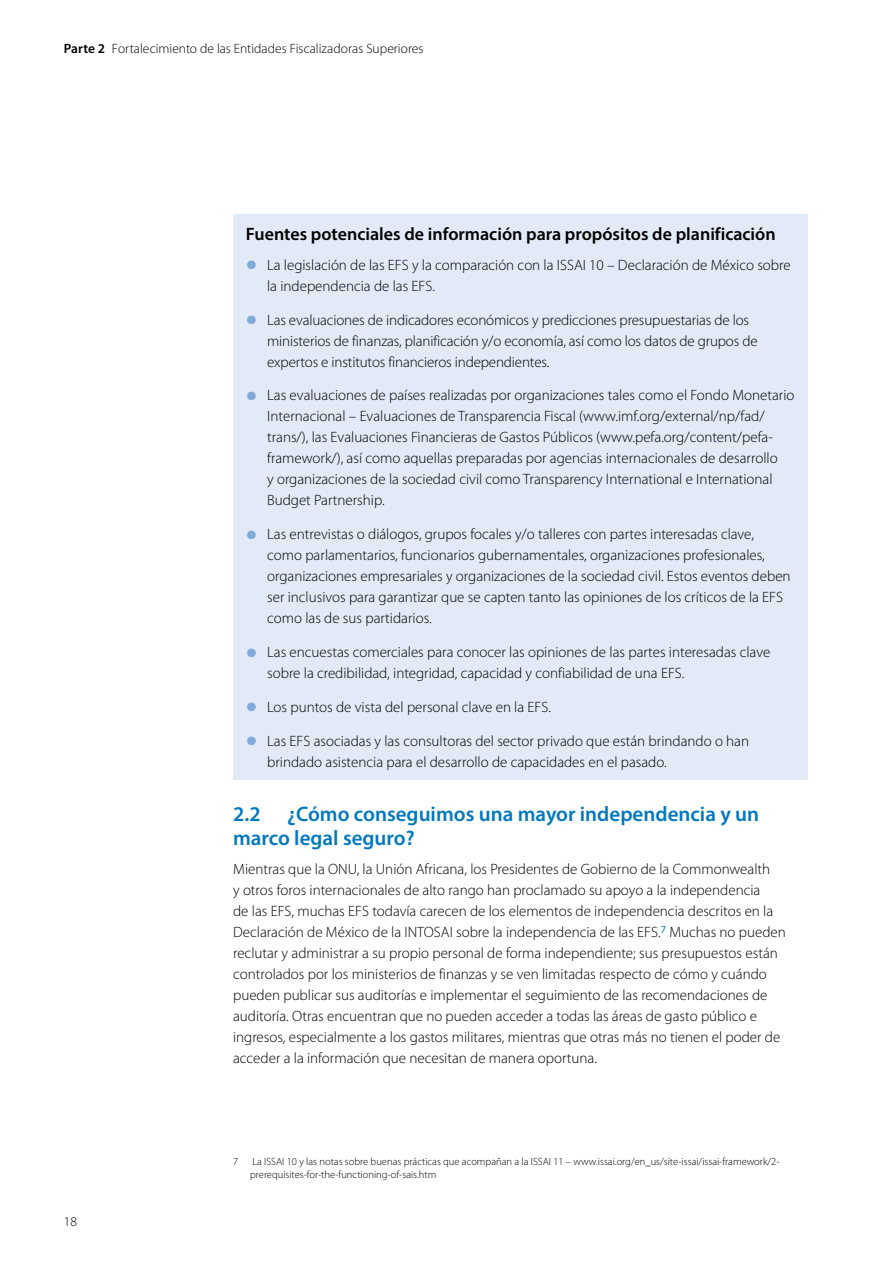
<style>
.page{position:relative;width:893px;height:1263px;background:#fff}
.page>*{position:absolute;margin:0;border:0;box-sizing:border-box;transform-origin:0 0}
.Head_2{font:600 21px/24px "Myriad Pro";color:#0078bf}
.Head_3{font:600 18px "Myriad Pro";color:#000}
.Body_Text{font:300 15px/21px "Myriad Pro";color:#000}
.t1{font:300 13.5px "Myriad Pro";color:#000}
.footnotes{font:300 10.5px/12.8px "Myriad Pro";color:#000}
.s1{font-weight:600}
.s2{font-stretch:condensed;font-size:48px;color:#81a9da}
</style>
<div class="page">
<div style="left:233px;top:214px;width:575px;height:565px;background:#e2e9f7"></div>
<p class="t1" style="left:64px;top:41px;width:361px"><span class="s1">Parte 2</span> Fortalecimiento de las Entidades Fiscalizadoras Superiores</p>
<p class="Head_3" style="left:246px;top:223px;width:531px">Fuentes potenciales de información para propósitos de planificación</p>
<p class="Body_Text" style="left:267px;top:255px;width:525px;text-indent:-21px"><span class="s2">•</span> La legislación de las EFS y la comparación con la ISSAI 10 – Declaración de México sobre la independencia de las EFS.</p>
<p class="Body_Text" style="left:267px;top:309px;width:492px;text-indent:-21px"><span class="s2">•</span> Las evaluaciones de indicadores económicos y predicciones presupuestarias de los ministerios de finanzas, planificación y/o economía, así como los datos de grupos de expertos e institutos financieros independientes.</p>
<p class="Body_Text" style="left:267px;top:385px;width:529px;text-indent:-21px"><span class="s2">•</span> Las evaluaciones de países realizadas por organizaciones tales como el Fondo Monetario Internacional – Evaluaciones de Transparencia Fiscal (www.imf.org/external/np/fad/ trans/), las Evaluaciones Financieras de Gastos Públicos (www.pefa.org/content/pefa&shy;framework/), así como aquellas preparadas por agencias internacionales de desarrollo<br>y organizaciones de la sociedad civil como Transparency International e International Budget Partnership.</p>
<p class="Body_Text" style="left:267px;top:524px;width:525px;text-indent:-21px"><span class="s2">•</span> Las entrevistas o diálogos, grupos focales y/o talleres con partes interesadas clave, como parlamentarios, funcionarios gubernamentales, organizaciones profesionales, organizaciones empresariales y organizaciones de la sociedad civil. Estos eventos deben ser inclusivos para garantizar que se capten tanto las opiniones de los críticos de la EFS como las de sus partidarios.</p>
<p class="Body_Text" style="left:267px;top:642px;width:505px;text-indent:-21px"><span class="s2">•</span> Las encuestas comerciales para conocer las opiniones de las partes interesadas clave sobre la credibilidad, integridad, capacidad y confiabilidad de una EFS.</p>
<p class="Body_Text" style="left:246px;top:696px;width:307px"><span class="s2">•</span> Los puntos de vista del personal clave en la EFS.</p>
<p class="Body_Text" style="left:267px;top:730px;width:483px;text-indent:-21px"><span class="s2">•</span> Las EFS asociadas y las consultoras del sector privado que están brindando o han brindado asistencia para el desarrollo de capacidades en el pasado.</p>
<p class="Head_2" style="left:233px;top:801px;width:528px;text-indent:54px">¿Cómo conseguimos una mayor independencia y un marco legal seguro?</p>
<p class="Body_Text" style="left:233px;top:859px;width:554px">Mientras que la ONU, la Unión Africana, los Presidentes de Gobierno de la Commonwealth<br>y otros foros internacionales de alto rango han proclamado su apoyo a la independencia<br>de las EFS, muchas EFS todavía carecen de los elementos de independencia descritos en la Declaración de México de la INTOSAI sobre la independencia de las EFS.<sup>7</sup> Muchas no pueden reclutar y administrar a su propio personal de forma independiente; sus presupuestos están controlados por los ministerios de finanzas y se ven limitadas respecto de cómo y cuándo pueden publicar sus auditorías e implementar el seguimiento de las recomendaciones de auditoría. Otras encuentran que no pueden acceder a todas las áreas de gasto público e ingresos, especialmente a los gastos militares, mientras que otras más no tienen el poder de acceder a la información que necesitan de manera oportuna.</p>
<p class="Head_2" style="left:233px;top:801px;width:29px">2.2</p>
<p class="t1" style="left:64px;top:1213px;width:15px">18</p>
<p class="footnotes" style="left:233px;top:1155px;width:7px">7</p>
<p class="footnotes" style="left:250px;top:1155px;width:531px">La ISSAI 10 y las notas sobre buenas prácticas que acompañan a la ISSAI 11 – www.issai.org/en_us/site-issai/issai-framework/2- prerequisites-for-the-functioning-of-sais.htm</p>
</div>
